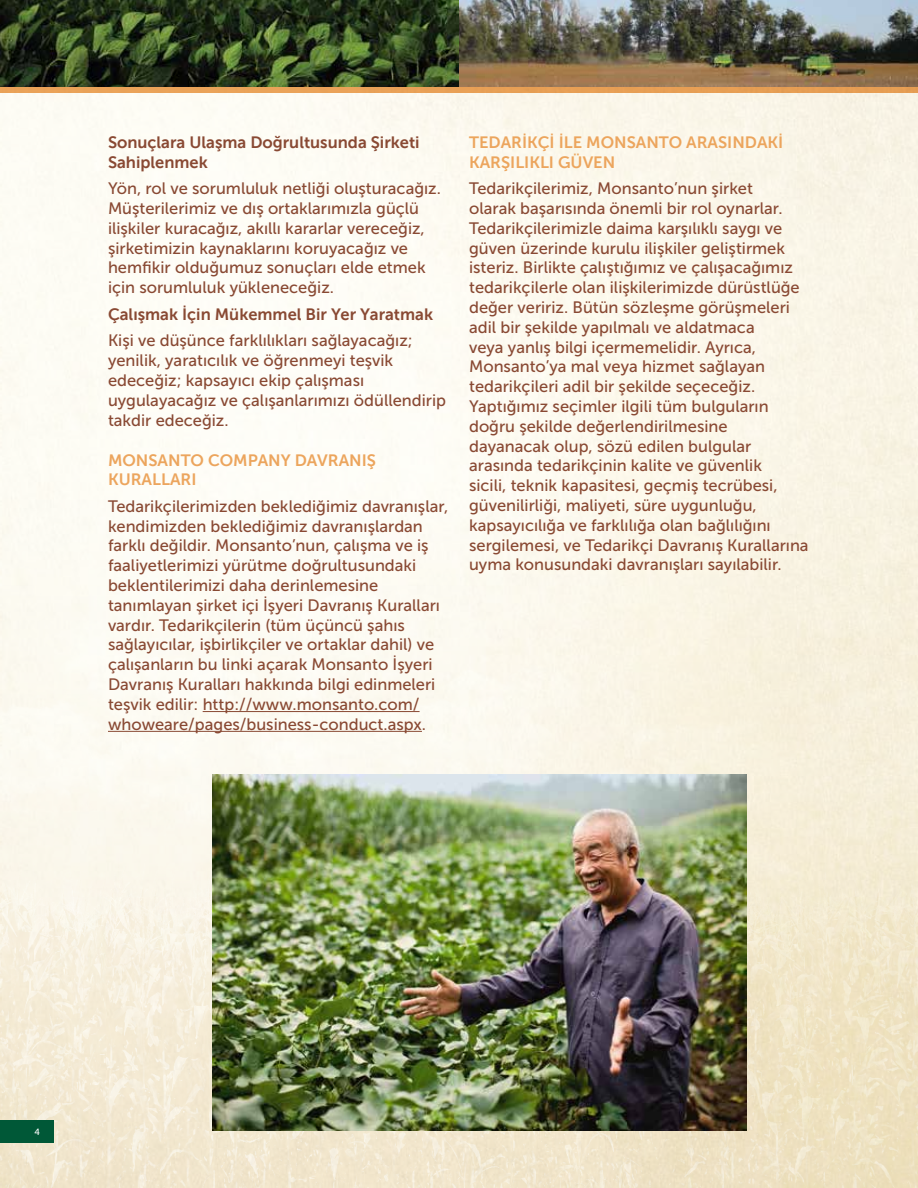
<style>
.page{position:relative;width:918px;height:1188px;background:#fff}
.page>*{position:absolute;margin:0;border:0;box-sizing:border-box;transform-origin:0 0}
.t1{font:16.5px/19.8px "Museo Sans 500";color:#894933}
.t2{font:16.5px/19.8px "Museo Sans 700";color:#894933}
.t3{font:16.5px/19.8px "Museo Sans 700";color:#eca55d}
.t4{font:9px "Museo Sans 500";color:#fff}
</style>
<div class="page">
<img style="left:0;top:93px;width:918px;height:1095px">
<div style="left:0;top:1120px;width:54px;height:23px;background:#005837"></div>
<div style="left:0;top:81px;width:918px;height:12px;background:#e9a056"></div>
<hr style="left:203px;top:711px;width:217px;height:1px;background:#894933">
<hr style="left:108px;top:731px;width:314px;height:1px;background:#894933">
<img style="left:212px;top:774px;width:534px;height:356px">
<img style="left:0;top:0;width:918px;height:87px">
<p class="t2" style="left:108px;top:132px;width:313px">Sonuçlara Ulaşma Doğrultusunda Şirketi<br>Sahiplenmek</p>
<p class="t1" style="left:108px;top:179px;width:332px">Yön, rol ve sorumluluk netliği oluşturacağız.<br>Müşterilerimiz ve dış ortaklarımızla güçlü ilişkiler kuracağız, akıllı kararlar vereceğiz, şirketimizin kaynaklarını koruyacağız ve hemfikir olduğumuz sonuçları elde etmek için sorumluluk yükleneceğiz.</p>
<p class="t2" style="left:108px;top:304px;width:327px">Çalışmak İçin Mükemmel Bir Yer Yaratmak</p>
<p class="t1" style="left:108px;top:331px;width:340px">Kişi ve düşünce farklılıkları sağlayacağız; yenilik, yaratıcılık ve öğrenmeyi teşvik edeceğiz; kapsayıcı ekip çalışması uygulayacağız ve çalışanlarımızı ödüllendirip takdir edeceğiz.</p>
<p class="t3" style="left:108px;top:450px;width:270px">MONSANTO COMPANY DAVRANIŞ<br>KURALLARI</p>
<p class="t1" style="left:108px;top:496px;width:342px">Tedarikçilerimizden beklediğimiz davranışlar, kendimizden beklediğimiz davranışlardan farklı değildir. Monsanto’nun, çalışma ve iş faaliyetlerimizi yürütme doğrultusundaki beklentilerimizi daha derinlemesine tanımlayan şirket içi İşyeri Davranış Kuralları vardır. Tedarikçilerin (tüm üçüncü şahıs sağlayıcılar, işbirlikçiler ve ortaklar dahil) ve çalışanların bu linki açarak Monsanto İşyeri Davranış Kuralları hakkında bilgi edinmeleri teşvik edilir: http://www.monsanto.com/ whoweare/pages/business-conduct.aspx.</p>
<p class="t3" style="left:469px;top:132px;width:316px">TEDARİKÇİ İLE MONSANTO ARASINDAKİ<br>KARŞILIKLI GÜVEN</p>
<p class="t1" style="left:469px;top:179px;width:341px">Tedarikçilerimiz, Monsanto’nun şirket<br>olarak başarısında önemli bir rol oynarlar.<br>Tedarikçilerimizle daima karşılıklı saygı ve güven üzerinde kurulu ilişkiler geliştirmek isteriz. Birlikte çalıştığımız ve çalışacağımız tedarikçilerle olan ilişkilerimizde dürüstlüğe değer veririz. Bütün sözleşme görüşmeleri adil bir şekilde yapılmalı ve aldatmaca<br>veya yanlış bilgi içermemelidir. Ayrıca, Monsanto’ya mal veya hizmet sağlayan tedarikçileri adil bir şekilde seçeceğiz.<br>Yaptığımız seçimler ilgili tüm bulguların doğru şekilde değerlendirilmesine dayanacak olup, sözü edilen bulgular arasında tedarikçinin kalite ve güvenlik<br>sicili, teknik kapasitesi, geçmiş tecrübesi, güvenilirliği, maliyeti, süre uygunluğu, kapsayıcılığa ve farklılığa olan bağlılığını sergilemesi, ve Tedarikçi Davranış Kurallarına uyma konusundaki davranışları sayılabilir.</p>
<p class="t4" style="left:35px;top:1127px;width:7px">4</p>
</div>
